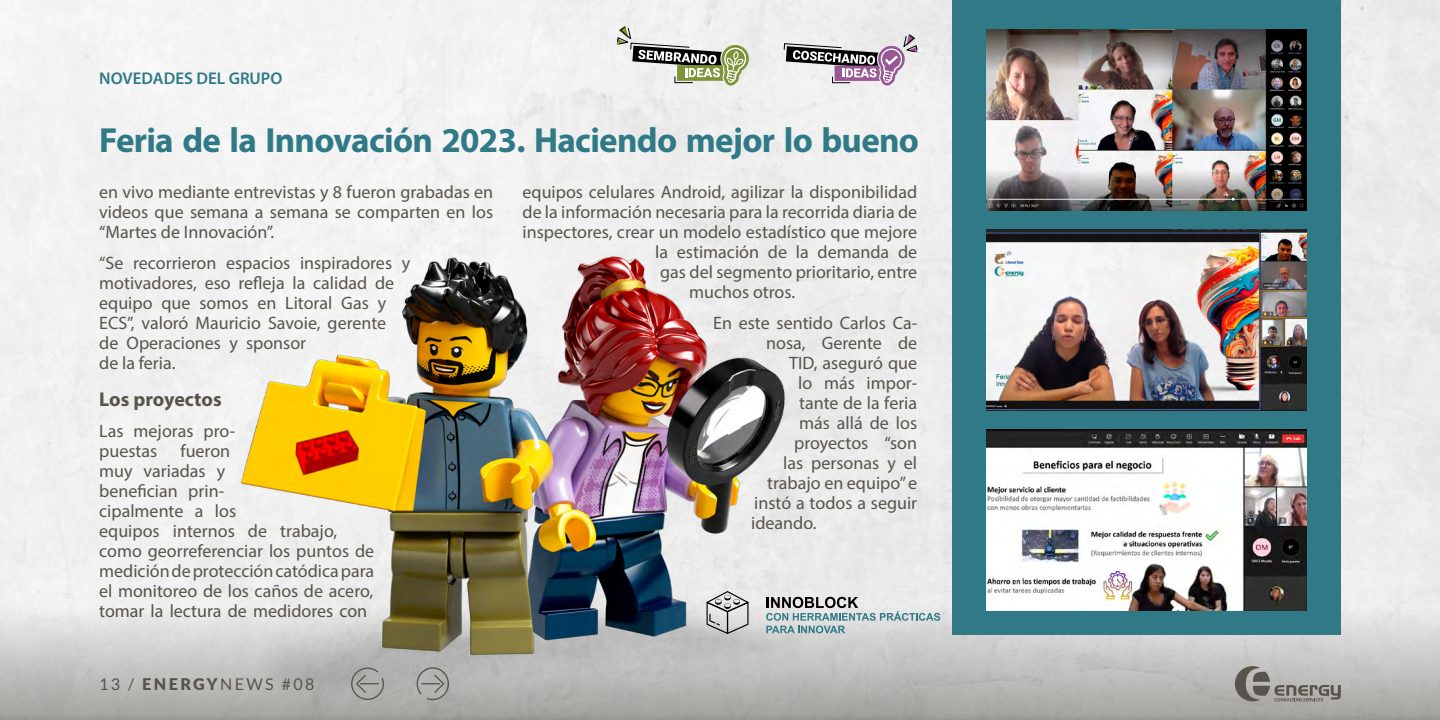
<style>
.page{position:relative;width:1440px;height:720px;background:#fff}
.page>*{position:absolute;margin:0;border:0;box-sizing:border-box;transform-origin:0 0}
.t1{font:700 35px "Myriad Pro";letter-spacing:-.02em;color:#2f7a86}
.t2{font:700 20px "Myriad Pro";letter-spacing:-.005em;color:#57544b}
.t3{font:18px/20px "Myriad Pro";color:#57544b}
.t4{font:600 17px "Myriad Pro";color:#2f7a86}
.t5{font:16.1px "Lato";letter-spacing:.15em;color:#57544b}
.s1{font-weight:900}
</style>
<div class="page">
<div style="left:0;top:587px;width:1440px;height:133px;background:linear-gradient(to bottom,#f8f8f9,#a2a19d)"></div>
<img style="left:223px;top:235px;width:652px;height:485px">
<svg style="left:617px;top:26px;width:132px;height:60px"></svg>
<svg style="left:783px;top:34px;width:135px;height:52px"></svg>
<svg style="left:707px;top:591px;width:42px;height:43px;background:#b9b8b8"></svg>
<svg style="left:766px;top:597px;width:174px;height:36px;background:#b7c1c3"></svg>
<div style="left:952px;top:0;width:389px;height:635px;background:#2f7a86"></div>
<img style="left:986px;top:30px;width:321px;height:180px">
<img style="left:986px;top:230px;width:321px;height:180px">
<img style="left:986px;top:430px;width:321px;height:180px">
<svg style="left:351px;top:668px;width:33px;height:32px"></svg>
<svg style="left:417px;top:667px;width:32px;height:33px"></svg>
<svg style="left:1235px;top:666px;width:106px;height:35px;background:#9b9995"></svg>
<p class="t4" style="left:99px;top:67px;width:185px">NOVEDADES DEL GRUPO</p>
<h1 class="t1" style="left:99px;top:118px;width:821px">Feria de la Innovación 2023. Haciendo mejor lo bueno</h1>
<p class="t3" style="left:99px;top:181px;width:395px;text-align:justify">en vivo mediante entrevistas y 8 fueron grabadas en videos que semana a semana se comparten en los “Martes de Innovación”.</p>
<p class="t3" style="left:99px;top:253px;width:313px">“Se recorrieron espacios inspiradores y motivadores, eso refleja la calidad de equipo que somos en Litoral Gas y<br>ECS”, valoró Mauricio Savoie, gerente<br>de Operaciones y sponsor<br>de la feria.</p>
<p class="t2" style="left:99px;top:386px;width:124px">Los proyectos</p>
<p class="t3" style="left:99px;top:421px;width:138px">Las mejoras pro&shy;puestas</p>
<p class="t3" style="left:99px;top:441px;width:277px;text-indent:81px">fueron<br>muy variadas y<br>benefician prin-<br>cipalmente a los<br>equipos internos de trabajo, como georreferenciar los puntos de medición de protección catódica para el monitoreo de los caños de acero, tomar la lectura de medidores con</p>
<p class="t5" style="left:99px;top:675px;width:217px">13 / <span class="s1">ENERGY</span>NEWS #08</p>
<p class="t3" style="left:523px;top:181px;width:396px">equipos celulares Android, agilizar la disponibilidad</p>
<p class="t3" style="left:523px;top:201px;width:396px">de la información necesaria para la recorrida diaria de</p>
<p class="t3" style="left:523px;top:221px;width:396px">inspectores, crear un modelo estadístico que mejore</p>
<p class="t3" style="left:655px;top:241px;width:264px">la estimación de la demanda de</p>
<p class="t3" style="left:660px;top:261px;width:259px">gas del segmento prioritario, entre</p>
<p class="t3" style="left:689px;top:281px;width:107px">muchos otros.</p>
<p class="t3" style="left:713px;top:313px;width:205px">En este sentido Carlos Ca-</p>
<p class="t3" style="left:766px;top:333px;width:153px">nosa, Gerente de</p>
<p class="t3" style="left:789px;top:353px;width:129px">TID, aseguró que</p>
<p class="t3" style="left:798px;top:373px;width:120px">lo más impor-</p>
<p class="t3" style="left:799px;top:393px;width:120px">tante de la feria</p>
<p class="t3" style="left:799px;top:413px;width:119px">más allá de los</p>
<p class="t3" style="left:794px;top:433px;width:124px">proyectos “son</p>
<p class="t3" style="left:783px;top:453px;width:135px">las personas y el</p>
<p class="t3" style="left:767px;top:473px;width:152px">trabajo en equipo” e</p>
<p class="t3" style="left:754px;top:493px;width:164px">instó a todos a seguir</p>
<p class="t3" style="left:751px;top:513px;width:67px">ideando.</p>
</div>
